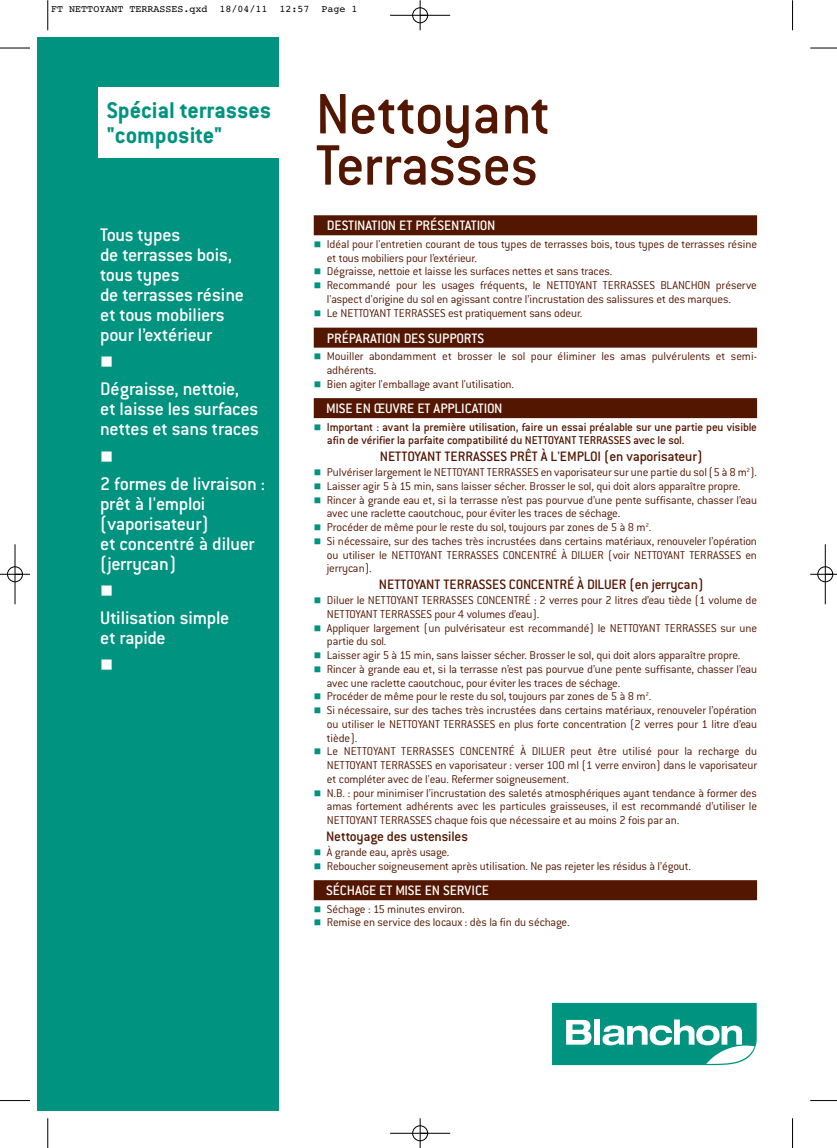
<style>
.page{position:relative;width:837px;height:1148px;background:#fff}
.page>*{position:absolute;margin:0;border:0;box-sizing:border-box;transform-origin:0 0}
.t1{font:500 62.5px/51.2px "Conduit ITC";letter-spacing:-.015em;color:#531600}
.t2{font:700 25px/25px "Conduit ITC";color:#00937f}
.t3{font:500 20px/20px "Conduit ITC";letter-spacing:-.015em;color:#fff}
.t4{font:17.5px "Wingdings";color:#fff}
.t5{font:500 15px "Conduit ITC";color:#531600}
.t6{font:500 15px "Conduit ITC";color:#fff}
.t7{font:300 12.5px/13.8px "Conduit ITC";letter-spacing:-.015em;color:#531600}
.t8{font:500 12.5px/13.8px "Conduit ITC";letter-spacing:-.01em;color:#531600}
.t9{font:10px "Courier";color:#000}
.s1{color:#00937f}
</style>
<div class="page">
<div style="left:37px;top:37px;width:241px;height:1074px;background:#00937f"></div>
<div style="left:313px;top:215px;width:443px;height:20px;background:#531600"></div>
<div style="left:313px;top:328px;width:443px;height:20px;background:#531600"></div>
<div style="left:313px;top:398px;width:443px;height:20px;background:#531600"></div>
<div style="left:313px;top:880px;width:443px;height:20px;background:#531600"></div>
<div style="left:98px;top:87px;width:184px;height:71px;background:#fff"></div>
<svg style="left:552px;top:1003px;width:204px;height:62px"></svg>
<hr style="left:48px;top:0;width:1px;height:30px;background:#000">
<hr style="left:0;top:48px;width:30px;height:1px;background:#000">
<hr style="left:792px;top:0;width:1px;height:30px;background:#000">
<svg style="left:810px;top:48px;width:26px;height:1px"></svg>
<hr style="left:48px;top:1118px;width:1px;height:30px;background:#000">
<hr style="left:0;top:1100px;width:30px;height:1px;background:#000">
<hr style="left:792px;top:1118px;width:1px;height:30px;background:#000">
<svg style="left:810px;top:1100px;width:26px;height:1px"></svg>
<div style="left:412px;top:7px;width:16px;height:16px;border:1px solid #fff;border-radius:50%"></div>
<div style="left:412px;top:1125px;width:16px;height:16px;border:1px solid #fff;border-radius:50%"></div>
<div style="left:7px;top:566px;width:16px;height:16px;border:1px solid #fff;border-radius:50%"></div>
<div style="left:817px;top:566px;width:15px;height:16px;border:1px solid #fff;border-radius:50%"></div>
<hr style="left:390px;top:15px;width:60px;height:1px;background:#000">
<hr style="left:390px;top:1133px;width:60px;height:1px;background:#000">
<hr style="left:15px;top:544px;width:1px;height:60px;background:#000">
<hr style="left:824px;top:544px;width:1px;height:60px;background:#000">
<hr style="left:420px;top:0;width:1px;height:30px;background:#000">
<hr style="left:420px;top:1118px;width:1px;height:30px;background:#000">
<hr style="left:0;top:574px;width:30px;height:1px;background:#000">
<svg style="left:810px;top:574px;width:26px;height:1px"></svg>
<div style="left:412px;top:8px;width:15px;height:15px;border:1px solid #000;border-radius:50%"></div>
<div style="left:412px;top:1125px;width:15px;height:16px;border:1px solid #000;border-radius:50%"></div>
<div style="left:7px;top:567px;width:16px;height:15px;border:1px solid #000;border-radius:50%"></div>
<div style="left:817px;top:567px;width:15px;height:15px;border:1px solid #000;border-radius:50%"></div>
<p class="t9" style="left:51px;top:5px;width:308px">FT NETTOYANT TERRASSES.qxd 18/04/11 12:57 Page 1</p>
<h2 class="t2" style="left:107px;top:100px;width:166px">Spécial terrasses "composite"</h2>
<h3 class="t3" style="left:100px;top:227px;width:145px">Tous types<br>de terrasses bois, tous types<br>de terrasses résine et tous mobiliers pour l’extérieur</h3>
<h3 class="t4" style="left:100px;top:353px;width:15px">■</h3>
<h3 class="t3" style="left:100px;top:381px;width:160px">Dégraisse, nettoie, et laisse les surfaces nettes et sans traces</h3>
<h3 class="t4" style="left:100px;top:447px;width:15px">■</h3>
<h3 class="t3" style="left:100px;top:475px;width:167px">2 formes de livraison : prêt à l'emploi (vaporisateur)<br>et concentré à diluer (jerrycan)</h3>
<h3 class="t4" style="left:100px;top:581px;width:15px">■</h3>
<h3 class="t3" style="left:100px;top:609px;width:131px">Utilisation simple et rapide</h3>
<h3 class="t4" style="left:100px;top:655px;width:15px">■</h3>
<h1 class="t1" style="left:315px;top:94px;width:236px">Nettoyant<br>Terrasses</h1>
<p class="t6" style="left:327px;top:220px;width:170px">DESTINATION ET PRÉSENTATION</p>
<p class="t7" style="left:327px;top:238px;width:431px;text-indent:-13px"><span class="s1">■</span> Idéal pour l'entretien courant de tous types de terrasses bois, tous types de terrasses résine et tous mobiliers pour l’extérieur.</p>
<p class="t7" style="left:313px;top:266px;width:300px"><span class="s1">■</span> Dégraisse, nettoie et laisse les surfaces nettes et sans traces.</p>
<p class="t7" style="left:327px;top:279px;width:431px;text-indent:-13px"><span class="s1">■</span> Recommandé pour les usages fréquents, le NETTOYANT TERRASSES BLANCHON préserve l'aspect d'origine du sol en agissant contre l’incrustation des salissures et des marques.</p>
<p class="t7" style="left:313px;top:307px;width:270px"><span class="s1">■</span> Le NETTOYANT TERRASSES est pratiquement sans odeur.</p>
<p class="t6" style="left:327px;top:333px;width:158px">PRÉPARATION DES SUPPORTS</p>
<p class="t7" style="left:327px;top:351px;width:431px;text-indent:-13px"><span class="s1">■</span> Mouiller abondamment et brosser le sol pour éliminer les amas pulvérulents et semi&shy;adhérents.</p>
<p class="t7" style="left:313px;top:378px;width:202px"><span class="s1">■</span> Bien agiter l'emballage avant l'utilisation.</p>
<p class="t6" style="left:326px;top:403px;width:178px">MISE EN ŒUVRE ET APPLICATION</p>
<p class="t8" style="left:327px;top:421px;width:431px;text-indent:-13px"><span class="s1">■</span> Important : avant la première utilisation, faire un essai préalable sur une partie peu visible afin de vérifier la parfaite compatibilité du NETTOYANT TERRASSES avec le sol.</p>
<p class="t5" style="left:379px;top:451px;width:324px">NETTOYANT TERRASSES PRÊT À L'EMPLOI (en vaporisateur)</p>
<p class="t7" style="left:313px;top:467px;width:444px"><span class="s1">■</span> Pulvériser largement le NETTOYANT TERRASSES en vaporisateur sur une partie du sol (5 à 8 m<sup>2</sup>).</p>
<p class="t7" style="left:313px;top:480px;width:428px"><span class="s1">■</span> Laisser agir 5 à 15 min, sans laisser sécher. Brosser le sol, qui doit alors apparaître propre.</p>
<p class="t7" style="left:327px;top:494px;width:431px;text-indent:-13px"><span class="s1">■</span> Rincer à grande eau et, si la terrasse n’est pas pourvue d’une pente suffisante, chasser l’eau avec une raclette caoutchouc, pour éviter les traces de séchage.</p>
<p class="t7" style="left:313px;top:522px;width:339px"><span class="s1">■</span> Procéder de même pour le reste du sol, toujours par zones de 5 à 8 m<sup>2</sup>.</p>
<p class="t7" style="left:327px;top:535px;width:431px;text-align:justify;text-indent:-13px"><span class="s1">■</span> Si nécessaire, sur des taches très incrustées dans certains matériaux, renouveler l’opération ou utiliser le NETTOYANT TERRASSES CONCENTRÉ À DILUER (voir NETTOYANT TERRASSES en jerrycan).</p>
<p class="t5" style="left:378px;top:579px;width:326px">NETTOYANT TERRASSES CONCENTRÉ À DILUER (en jerrycan)</p>
<p class="t7" style="left:327px;top:594px;width:431px;text-indent:-13px"><span class="s1">■</span> Diluer le NETTOYANT TERRASSES CONCENTRÉ : 2 verres pour 2 litres d’eau tiède (1 volume de<br>NETTOYANT TERRASSES pour 4 volumes d’eau).</p>
<p class="t7" style="left:327px;top:622px;width:431px;text-indent:-13px"><span class="s1">■</span> Appliquer largement (un pulvérisateur est recommandé) le NETTOYANT TERRASSES sur une partie du sol.</p>
<p class="t7" style="left:313px;top:649px;width:428px"><span class="s1">■</span> Laisser agir 5 à 15 min, sans laisser sécher. Brosser le sol, qui doit alors apparaître propre.</p>
<p class="t7" style="left:327px;top:663px;width:431px;text-indent:-13px"><span class="s1">■</span> Rincer à grande eau et, si la terrasse n’est pas pourvue d’une pente suffisante, chasser l’eau avec une raclette caoutchouc, pour éviter les traces de séchage.</p>
<p class="t7" style="left:313px;top:691px;width:339px"><span class="s1">■</span> Procéder de même pour le reste du sol, toujours par zones de 5 à 8 m<sup>2</sup>.</p>
<p class="t7" style="left:327px;top:704px;width:431px;text-align:justify;text-indent:-13px"><span class="s1">■</span> Si nécessaire, sur des taches très incrustées dans certains matériaux, renouveler l’opération ou utiliser le NETTOYANT TERRASSES en plus forte concentration (2 verres pour 1 litre d’eau tiède).</p>
<p class="t7" style="left:327px;top:746px;width:431px;text-align:justify;text-indent:-13px"><span class="s1">■</span> Le NETTOYANT TERRASSES CONCENTRÉ À DILUER peut être utilisé pour la recharge du NETTOYANT TERRASSES en vaporisateur : verser 100 ml (1 verre environ) dans le vaporisateur et compléter avec de l'eau. Refermer soigneusement.</p>
<p class="t7" style="left:327px;top:787px;width:431px;text-align:justify;text-indent:-13px"><span class="s1">■</span> N.B. : pour minimiser l’incrustation des saletés atmosphériques ayant tendance à former des amas fortement adhérents avec les particules graisseuses, il est recommandé d’utiliser le NETTOYANT TERRASSES chaque fois que nécessaire et au moins 2 fois par an.</p>
<p class="t5" style="left:326px;top:831px;width:143px">Nettoyage des ustensiles</p>
<p class="t7" style="left:313px;top:847px;width:137px"><span class="s1">■</span> À grande eau, après usage.</p>
<p class="t7" style="left:313px;top:860px;width:379px"><span class="s1">■</span> Reboucher soigneusement après utilisation. Ne pas rejeter les résidus à l’égout.</p>
<p class="t6" style="left:326px;top:885px;width:164px">SÉCHAGE ET MISE EN SERVICE</p>
<p class="t7" style="left:313px;top:903px;width:152px"><span class="s1">■</span> Séchage : 15 minutes environ.</p>
<p class="t7" style="left:313px;top:917px;width:257px"><span class="s1">■</span> Remise en service des locaux : dès la fin du séchage.</p>
</div>
